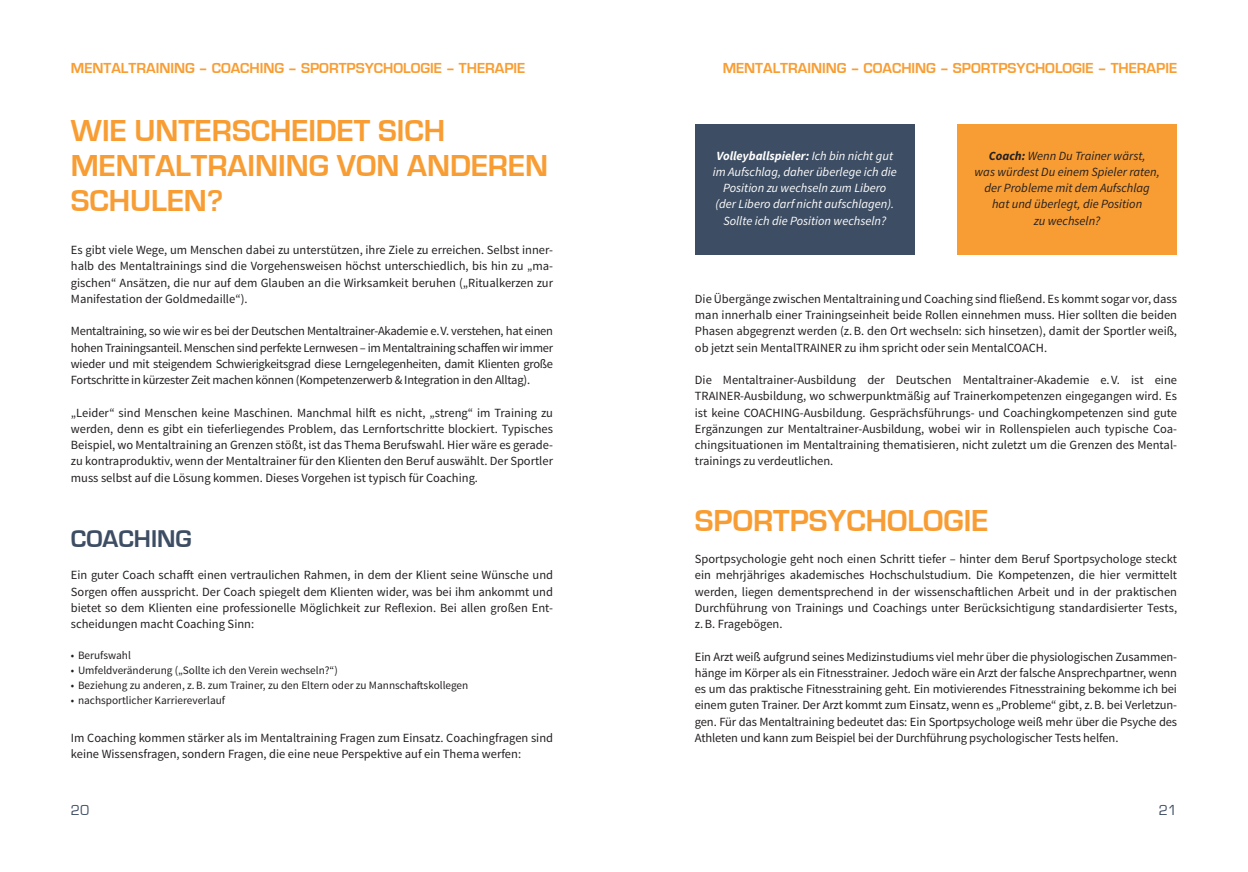
<style>
.page{position:relative;width:1248px;height:872px;background:#fff}
.page>*{position:absolute;margin:0;border:0;box-sizing:border-box;transform-origin:0 0}
.t1{font:700 31.25px/35px "Eurostile";color:#f89d33}
.t2{font:700 25px "Eurostile";color:#3d4d63}
.t3{font:700 15px "Eurostile";color:#f89d33}
.t4{font:15px "Eurostile";color:#3d4d63}
.t5{font:12.5px/16.2px "Source Sans Pro";color:#231f20;text-align:justify}
.t6{font:italic 12.5px/16.2px "Source Sans Pro";color:#fff;text-align:center}
.t7{font:italic 12.5px/16.2px "Source Sans Pro";color:#231f20;text-align:center}
.t8{font:11.25px "Source Sans Pro";color:#231f20}
.s1{font-weight:700}
</style>
<div class="page">
<div style="left:694px;top:124px;width:220px;height:130px;background:#3d4d63"></div>
<div style="left:957px;top:124px;width:219px;height:130px;background:#f89d33"></div>
<p class="t3" style="left:71px;top:59px;width:456px">MENTALTRAINING – COACHING – SPORTPSYCHOLOGIE – THERAPIE</p>
<p class="t3" style="left:722px;top:59px;width:456px">MENTALTRAINING – COACHING – SPORTPSYCHOLOGIE – THERAPIE</p>
<h1 class="t1" style="left:71px;top:113px;width:478px">WIE UNTERSCHEIDET SICH<br>MENTALTRAINING VON ANDEREN<br>SCHULEN?</h1>
<p class="t5" style="left:71px;top:242px;width:483px">Es gibt viele Wege, um Menschen dabei zu unterstützen, ihre Ziele zu erreichen. Selbst inner&shy;halb des Mentaltrainings sind die Vorgehensweisen höchst unterschiedlich, bis hin zu „ma&shy;gischen“ Ansätzen, die nur auf dem Glauben an die Wirksamkeit beruhen („Ritualkerzen zur Manifestation der Goldmedaille“).</p>
<p class="t5" style="left:71px;top:323px;width:483px">Mentaltraining, so wie wir es bei der Deutschen Mentaltrainer-Akademie e.V. verstehen, hat einen hohen Trainingsanteil. Menschen sind perfekte Lernwesen – im Mentaltraining schaffen wir immer wieder und mit steigendem Schwierigkeitsgrad diese Lerngelegenheiten, damit Klienten große Fortschritte in kürzester Zeit machen können (Kompetenzerwerb &amp; Integration in den Alltag).</p>
<p class="t5" style="left:71px;top:404px;width:483px">„Leider“ sind Menschen keine Maschinen. Manchmal hilft es nicht, „streng“ im Training zu werden, denn es gibt ein tieferliegendes Problem, das Lernfortschritte blockiert. Typisches Beispiel, wo Mentaltraining an Grenzen stößt, ist das Thema Berufswahl. Hier wäre es gerade&shy;zu kontraproduktiv, wenn der Mentaltrainer für den Klienten den Beruf auswählt. Der Sportler muss selbst auf die Lösung kommen. Dieses Vorgehen ist typisch für Coaching.</p>
<h2 class="t2" style="left:71px;top:525px;width:122px">COACHING</h2>
<p class="t5" style="left:71px;top:567px;width:483px">Ein guter Coach schafft einen vertraulichen Rahmen, in dem der Klient seine Wünsche und Sorgen offen ausspricht. Der Coach spiegelt dem Klienten wider, was bei ihm ankommt und bietet so dem Klienten eine professionelle Möglichkeit zur Reflexion. Bei allen großen Ent&shy;scheidungen macht Coaching Sinn:</p>
<p class="t8" style="left:71px;top:648px;width:61px">• Berufswahl</p>
<p class="t8" style="left:71px;top:663px;width:268px">• Umfeldveränderung („Sollte ich den Verein wechseln?“)</p>
<p class="t8" style="left:71px;top:678px;width:399px">• Beziehung zu anderen, z.B. zum Trainer, zu den Eltern oder zu Mannschaftskollegen</p>
<p class="t8" style="left:71px;top:693px;width:156px">• nachsportlicher Karriereverlauf</p>
<p class="t5" style="left:71px;top:729px;width:483px">Im Coaching kommen stärker als im Mentaltraining Fragen zum Einsatz. Coachingfragen sind keine Wissensfragen, sondern Fragen, die eine neue Perspektive auf ein Thema werfen:</p>
<p class="t6" style="left:712px;top:147px;width:185px"><span class="s1">Volleyballspieler:</span> Ich bin nicht gut im Aufschlag, daher überlege ich die Position zu wechseln zum Libero (der Libero darf nicht aufschlagen).<br>Sollte ich die Position wechseln?</p>
<p class="t7" style="left:974px;top:147px;width:187px"><span class="s1">Coach:</span> Wenn Du Trainer wärst,<br>was würdest Du einem Spieler raten, der Probleme mit dem Aufschlag hat und überlegt, die Position<br>zu wechseln?</p>
<p class="t5" style="left:694px;top:291px;width:483px">Die Übergänge zwischen Mentaltraining und Coaching sind fließend. Es kommt sogar vor, dass man innerhalb einer Trainingseinheit beide Rollen einnehmen muss. Hier sollten die beiden Phasen abgegrenzt werden (z.B. den Ort wechseln: sich hinsetzen), damit der Sportler weiß, ob jetzt sein MentalTRAINER zu ihm spricht oder sein MentalCOACH.</p>
<p class="t5" style="left:694px;top:372px;width:483px">Die Mentaltrainer-Ausbildung der Deutschen Mentaltrainer-Akademie e.V. ist eine TRAINER-Ausbildung, wo schwerpunktmäßig auf Trainerkompetenzen eingegangen wird. Es ist keine COACHING-Ausbildung. Gesprächsführungs- und Coachingkompetenzen sind gute Ergänzungen zur Mentaltrainer-Ausbildung, wobei wir in Rollenspielen auch typische Coa&shy;chingsituationen im Mentaltraining thematisieren, nicht zuletzt um die Grenzen des Mental&shy;trainings zu verdeutlichen.</p>
<h1 class="t1" style="left:694px;top:504px;width:295px">SPORTPSYCHOLOGIE</h1>
<p class="t5" style="left:694px;top:551px;width:483px">Sportpsychologie geht noch einen Schritt tiefer – hinter dem Beruf Sportpsychologe steckt ein mehrjähriges akademisches Hochschulstudium. Die Kompetenzen, die hier vermittelt werden, liegen dementsprechend in der wissenschaftlichen Arbeit und in der praktischen Durchführung von Trainings und Coachings unter Berücksichtigung standardisierter Tests, z.B. Fragebögen.</p>
<p class="t5" style="left:694px;top:648px;width:483px">Ein Arzt weiß aufgrund seines Medizinstudiums viel mehr über die physiologischen Zusammen&shy;hänge im Körper als ein Fitnesstrainer. Jedoch wäre ein Arzt der falsche Ansprechpartner, wenn es um das praktische Fitnesstraining geht. Ein motivierendes Fitnesstraining bekomme ich bei einem guten Trainer. Der Arzt kommt zum Einsatz, wenn es „Probleme“ gibt, z.B. bei Verletzun&shy;gen. Für das Mentaltraining bedeutet das: Ein Sportpsychologe weiß mehr über die Psyche des Athleten und kann zum Beispiel bei der Durchführung psychologischer Tests helfen.</p>
<p class="t4" style="left:71px;top:802px;width:20px">20</p>
<p class="t4" style="left:1158px;top:802px;width:20px">21</p>
</div>
